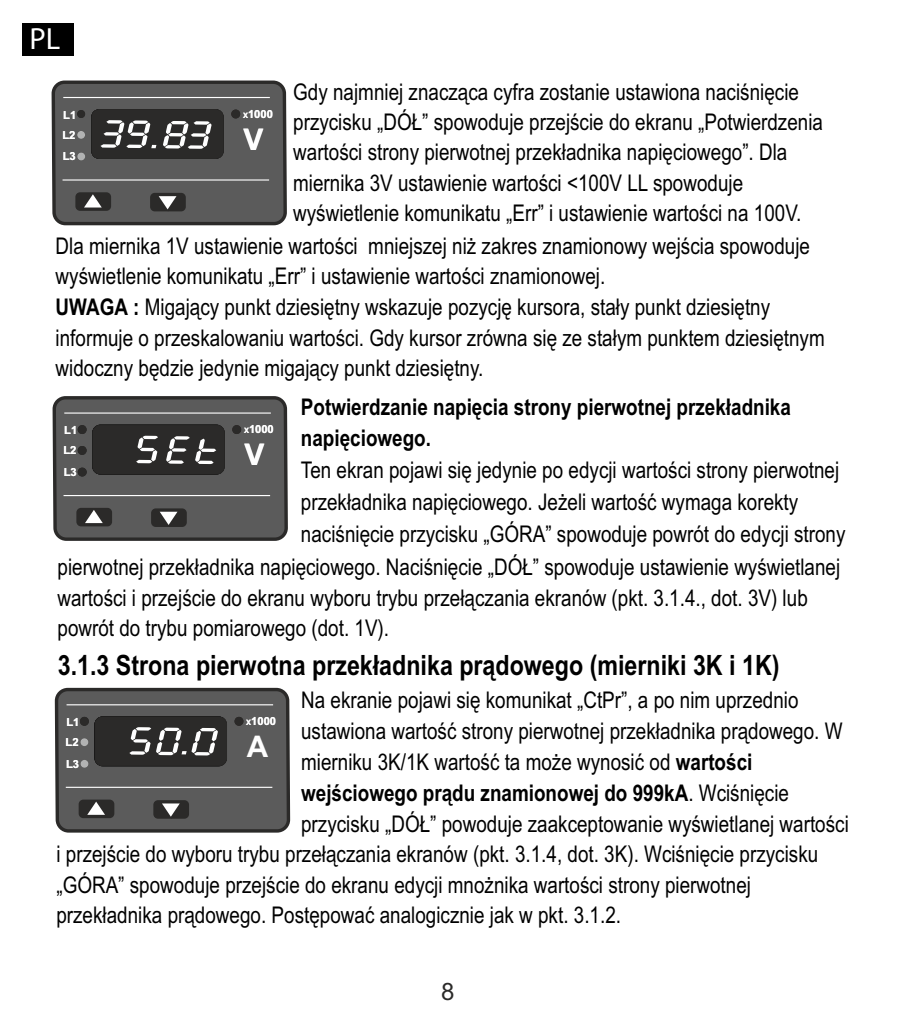
<style>
.page{position:relative;width:905px;height:1020px;background:#fff}
.page>*{position:absolute;margin:0;border:0;box-sizing:border-box;transform-origin:0 0}
.t1{font:30.8px "Myriad Pro";color:#fff}
.t2{font:700 29.6px "Arial";color:#fefefe}
.t3{font:700 28px "Arial Narrow";color:#000}
.t4{font:24px "Arial";color:#2b2a29}
.t5{font:23.2px/30.4px "Arial Narrow";color:#000}
.t6{font:700 23.2px/30.8px "Arial Narrow";color:#000}
.t7{font:700 11.2px/21.6px "Arial";color:#fefefe}
.s1{font-weight:700}
.s2{font-size:7.6px}
</style>
<div class="page">
<div style="left:51px;top:81px;width:236px;height:144px;background:#5b5b5b;border:3px solid #2b2a29;border-radius:11px"></div>
<svg style="left:91px;top:109px;width:133px;height:50px;background:#4b4a49"></svg>
<div style="left:77px;top:110px;width:8px;height:8px;background:#2b2a29;border-radius:50%"></div>
<div style="left:77px;top:131px;width:8px;height:8px;background:#b2b3b3;border-radius:50%"></div>
<div style="left:77px;top:153px;width:8px;height:7px;background:#b2b3b3;border-radius:50%"></div>
<div style="left:231px;top:110px;width:9px;height:8px;background:#2b2a29;border:1px solid #2b2a29;border-radius:50%"></div>
<hr style="left:63px;top:97px;width:207px;height:1px;background:#fff">
<hr style="left:62px;top:179px;width:207px;height:2px;background:#fff">
<div style="left:150px;top:193px;width:36px;height:18px;background:#2b2a29;border-radius:5px"></div>
<svg style="left:159px;top:196px;width:18px;height:16px"></svg>
<div style="left:75px;top:192px;width:36px;height:19px;background:#2b2a29;border-radius:5px"></div>
<svg style="left:84px;top:192px;width:18px;height:16px"></svg>
<div style="left:52px;top:396px;width:236px;height:145px;background:#5b5b5b;border:3px solid #2b2a29;border-radius:11px"></div>
<div style="left:78px;top:425px;width:8px;height:9px;background:#2b2a29;border:1px solid #2b2a29;border-radius:50%"></div>
<div style="left:78px;top:446px;width:8px;height:9px;background:#2b2a29;border:1px solid #2b2a29;border-radius:50%"></div>
<div style="left:78px;top:468px;width:9px;height:8px;background:#2b2a29;border:1px solid #2b2a29;border-radius:50%"></div>
<div style="left:232px;top:425px;width:9px;height:9px;background:#2b2a29;border:1px solid #2b2a29;border-radius:50%"></div>
<hr style="left:64px;top:412px;width:207px;height:2px;background:#fff">
<hr style="left:63px;top:495px;width:207px;height:1px;background:#fff">
<div style="left:151px;top:508px;width:36px;height:19px;background:#2b2a29;border-radius:5px"></div>
<svg style="left:160px;top:511px;width:18px;height:14px"></svg>
<div style="left:76px;top:508px;width:36px;height:18px;background:#2b2a29;border-radius:5px"></div>
<svg style="left:85px;top:510px;width:18px;height:14px"></svg>
<svg style="left:92px;top:424px;width:133px;height:51px;background:#3d3d3c"></svg>
<div style="left:55px;top:688px;width:235px;height:145px;background:#5b5b5b;border:3px solid #2b2a29;border-radius:11px"></div>
<div style="left:80px;top:717px;width:9px;height:9px;background:#2b2a29;border:1px solid #2b2a29;border-radius:50%"></div>
<div style="left:80px;top:738px;width:8px;height:8px;background:#b2b3b3;border-radius:50%"></div>
<div style="left:80px;top:760px;width:8px;height:8px;background:#b2b3b3;border-radius:50%"></div>
<div style="left:234px;top:717px;width:9px;height:9px;background:#2b2a29;border:1px solid #2b2a29;border-radius:50%"></div>
<hr style="left:66px;top:704px;width:207px;height:2px;background:#fff">
<hr style="left:66px;top:787px;width:206px;height:1px;background:#fff">
<div style="left:153px;top:800px;width:36px;height:19px;background:#2b2a29;border-radius:5px"></div>
<svg style="left:162px;top:803px;width:18px;height:16px"></svg>
<div style="left:79px;top:800px;width:35px;height:18px;background:#2b2a29;border-radius:5px"></div>
<svg style="left:87px;top:801px;width:18px;height:14px"></svg>
<svg style="left:94px;top:716px;width:133px;height:51px;background:#424140"></svg>
<div style="left:22px;top:23px;width:51px;height:32px;background:#000"></div>
<h1 class="t1" style="left:30px;top:26px;width:32px">PL</h1>
<p class="t5" style="left:293px;top:78px;width:531px">Gdy najmniej znacząca cyfra zostanie ustawiona naciśnięcie przycisku „DÓŁ” spowoduje przejście do ekranu „Potwierdzenia wartości strony pierwotnej przekładnika napięciowego”. Dla miernika 3V ustawienie wartości &lt;100V LL spowoduje wyświetlenie komunikatu „Err” i ustawienie wartości na 100V.</p>
<p class="t5" style="left:56px;top:233px;width:770px">Dla miernika 1V ustawienie wartości mniejszej niż zakres znamionowy wejścia spowoduje wyświetlenie komunikatu „Err” i ustawienie wartości znamionowej.<br><span class="s1">UWAGA :</span> Migający punkt dziesiętny wskazuje pozycję kursora, stały punkt dziesiętny informuje o przeskalowaniu wartości. Gdy kursor zrówna się ze stałym punktem dziesiętnym widoczny będzie jedynie migający punkt dziesiętny.</p>
<p class="t6" style="left:301px;top:393px;width:491px">Potwierdzanie napięcia strony pierwotnej przekładnika napięciowego.</p>
<p class="t5" style="left:301px;top:455px;width:545px;line-height:32px">Ten ekran pojawi się jedynie po edycji wartości strony pierwotnej przekładnika napięciowego. Jeżeli wartość wymaga korekty naciśnięcie przycisku „GÓRA” spowoduje powrót do edycji strony</p>
<p class="t7" style="left:63px;top:105px;width:15px">L1</p>
<p class="t7" style="left:243px;top:104px;width:31px"><span class="s2">X</span>1000</p>
<p class="t7" style="left:62px;top:125px;width:15px">L2<br>L3</p>
<p class="t2" style="left:243px;top:128px;width:21px">V</p>
<p class="t7" style="left:64px;top:421px;width:15px">L1</p>
<p class="t7" style="left:244px;top:420px;width:31px"><span class="s2">X</span>1000</p>
<p class="t7" style="left:63px;top:441px;width:15px">L2<br>L3</p>
<p class="t2" style="left:244px;top:444px;width:21px">V</p>
<p class="t5" style="left:57px;top:554px;width:783px">pierwotnej przekładnika napięciowego. Naciśnięcie „DÓŁ” spowoduje ustawienie wyświetlanej wartości i przejście do ekranu wyboru trybu przełączania ekranów (pkt. 3.1.4., dot. 3V) lub powrót do trybu pomiarowego (dot. 1V).</p>
<p class="t3" style="left:58px;top:655px;width:722px">3.1.3 Strona pierwotna przekładnika prądowego (mierniki 3K i 1K)</p>
<p class="t7" style="left:66px;top:712px;width:15px">L1</p>
<p class="t7" style="left:246px;top:711px;width:31px"><span class="s2">X</span>1000</p>
<p class="t7" style="left:66px;top:733px;width:15px">L2<br>L3</p>
<p class="t2" style="left:247px;top:736px;width:23px">A</p>
<p class="t5" style="left:301px;top:687px;width:549px">Na ekranie pojawi się komunikat „CtPr”, a po nim uprzednio ustawiona wartość strony pierwotnej przekładnika prądowego. W mierniku 3K/1K wartość ta może wynosić od <span class="s1">wartości wejściowego prądu znamionowej do 999kA</span>. Wciśnięcie przycisku „DÓŁ” powoduje zaakceptowanie wyświetlanej wartości</p>
<p class="t5" style="left:56px;top:841px;width:763px">i przejście do wyboru trybu przełączania ekranów (pkt. 3.1.4, dot. 3K). Wciśnięcie przycisku „GÓRA” spowoduje przejście do ekranu edycji mnożnika wartości strony pierwotnej przekładnika prądowego. Postępować analogicznie jak w pkt. 3.1.2.</p>
<p class="t4" style="left:441px;top:982px;width:15px">8</p>
</div>
